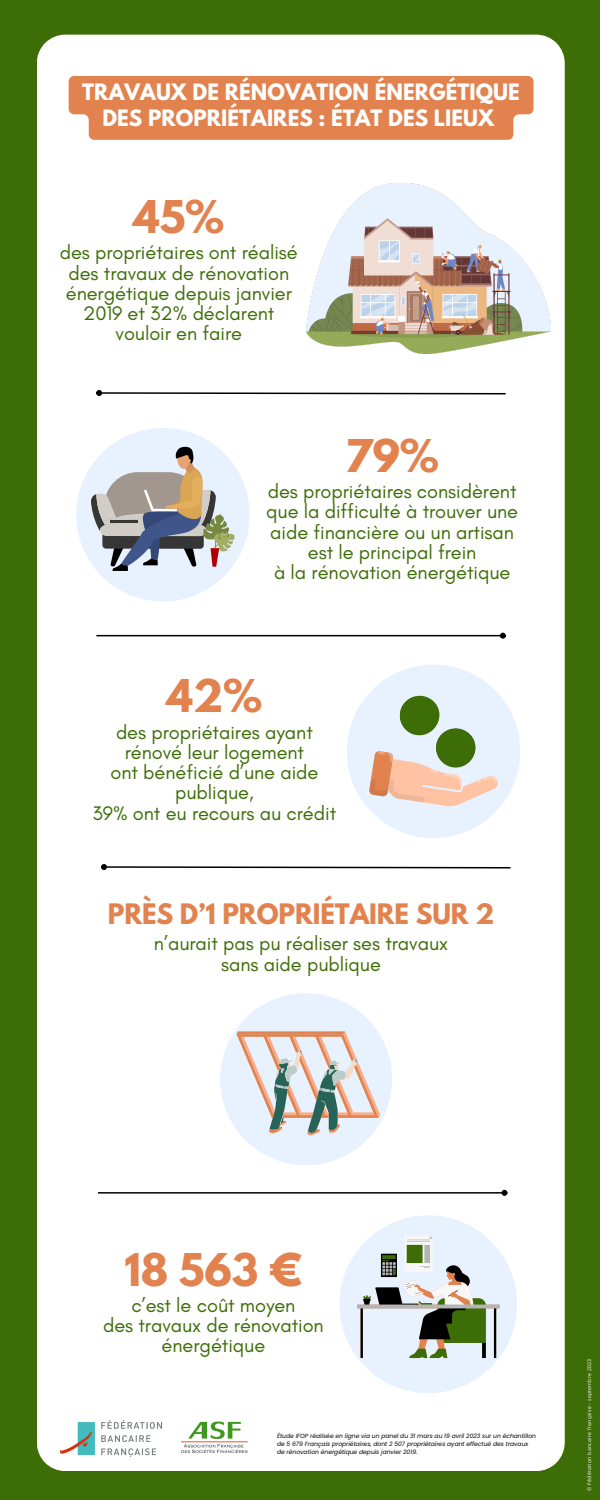
<style>
.page{position:relative;width:600px;height:1500px;background:#3d6d07}
.page>*{position:absolute;margin:0;border:0;box-sizing:border-box;transform-origin:0 0}
.t1{font:700 40px "League Spartan";letter-spacing:-.005em;color:#e1824f}
.t2{font:700 25px "League Spartan";letter-spacing:-.005em;color:#e1824f}
.t3{font:20px/20.2px "Glacial Indifference";letter-spacing:-.005em;color:#3d6d07;text-align:center}
.t4{font:700 20px "League Spartan";letter-spacing:.005em;color:#fff}
.t5{font:italic 6px "Poppins";color:#000}
.t6{font:5.1px "Open Sans";letter-spacing:.055em;color:#fff}
</style>
<div class="page">
<div style="left:37px;top:35px;width:528px;height:1436px;background:#fff"></div>
<svg style="left:96px;top:390px;width:411px;height:6px;background:#bdbdbd"></svg>
<hr style="left:96px;top:635px;width:404px;height:1px;background:#000">
<svg style="left:500px;top:633px;width:6px;height:6px"></svg>
<svg style="left:101px;top:864px;width:411px;height:6px;background:#bdbdbd"></svg>
<hr style="left:98px;top:1192px;width:404px;height:2px;background:#000">
<svg style="left:501px;top:1190px;width:6px;height:6px"></svg>
<img style="left:60px;top:1420px;width:102px;height:37px">
<div style="left:347px;top:665px;width:173px;height:173px;background:#e8f2ff;border-radius:50%"></div>
<svg style="left:369px;top:697px;width:129px;height:110px"></svg>
<div style="left:436px;top:728px;width:39px;height:39px;background:#3d6d07;border-radius:50%"></div>
<div style="left:400px;top:696px;width:39px;height:38px;background:#3d6d07;border-radius:50%"></div>
<img style="left:179px;top:1411px;width:71px;height:48px">
<div style="left:76px;top:428px;width:174px;height:173px;background:#e8f2ff;border-radius:50%"></div>
<svg style="left:91px;top:447px;width:144px;height:124px"></svg>
<div style="left:220px;top:993px;width:172px;height:172px;background:#e8f2ff;border-radius:50%"></div>
<svg style="left:236px;top:1031px;width:144px;height:105px"></svg>
<img style="left:306px;top:184px;width:245px;height:169px">
<div style="left:339px;top:1215px;width:178px;height:178px;background:#e8f2ff;border-radius:50%"></div>
<svg style="left:357px;top:1236px;width:143px;height:122px"></svg>
<div style="left:69px;top:76px;width:464px;height:64px;background:#e1824f"></div>
<p class="t4" style="left:82px;top:82px;width:439px">TRAVAUX DE RÉNOVATION ÉNERGÉTIQUE</p>
<p class="t4" style="left:102px;top:108px;width:393px">DES PROPRIÉTAIRES : ÉTAT DES LIEUX</p>
<p class="t1" style="left:133px;top:197px;width:93px">45%</p>
<p class="t3" style="left:60px;top:242px;width:240px">des propriétaires ont réalisé des travaux de rénovation énergétique depuis janvier<br>2019 et 32% déclarent vouloir en faire</p>
<p class="t1" style="left:345px;top:436px;width:95px">79%</p>
<p class="t3" style="left:266px;top:481px;width:253px">des propriétaires considèrent que la difficulté à trouver une aide financière ou un artisan est le principal frein</p>
<p class="t3" style="left:274px;top:562px;width:238px">à la rénovation énergétique</p>
<p class="t1" style="left:167px;top:676px;width:97px">42%</p>
<p class="t3" style="left:116px;top:721px;width:198px">des propriétaires ayant rénové leur logement</p>
<p class="t3" style="left:110px;top:762px;width:210px">ont bénéficié d’une aide publique,</p>
<p class="t3" style="left:93px;top:802px;width:245px">39% ont eu recours au crédit</p>
<p class="t2" style="left:108px;top:901px;width:388px">PRÈS D’1 PROPRIÉTAIRE SUR 2</p>
<p class="t3" style="left:154px;top:933px;width:296px">n’aurait pas pu réaliser ses travaux</p>
<p class="t3" style="left:221px;top:954px;width:161px">sans aide publique</p>
<p class="t1" style="left:125px;top:1250px;width:179px">18 563 €</p>
<p class="t3" style="left:131px;top:1295px;width:166px">c’est le coût moyen</p>
<p class="t3" style="left:103px;top:1315px;width:222px">des travaux de rénovation énergétique</p>
<p class="t5" style="left:277px;top:1432px;width:261px">Étude IFOP réalisée en ligne via un panel du 31 mars au 19 avril 2023 sur un échantillon</p>
<p class="t5" style="left:277px;top:1440px;width:253px">de 5 679 Français propriétaires, dont 2 507 propriétaires ayant effectué des travaux</p>
<p class="t5" style="left:277px;top:1448px;width:142px">de rénovation énergétique depuis janvier 2019.</p>
<p class="t6" style="left:586px;top:1491px;width:134px;rotate:-90deg">© Fédération bancaire française - septembre 2023</p>
</div>
